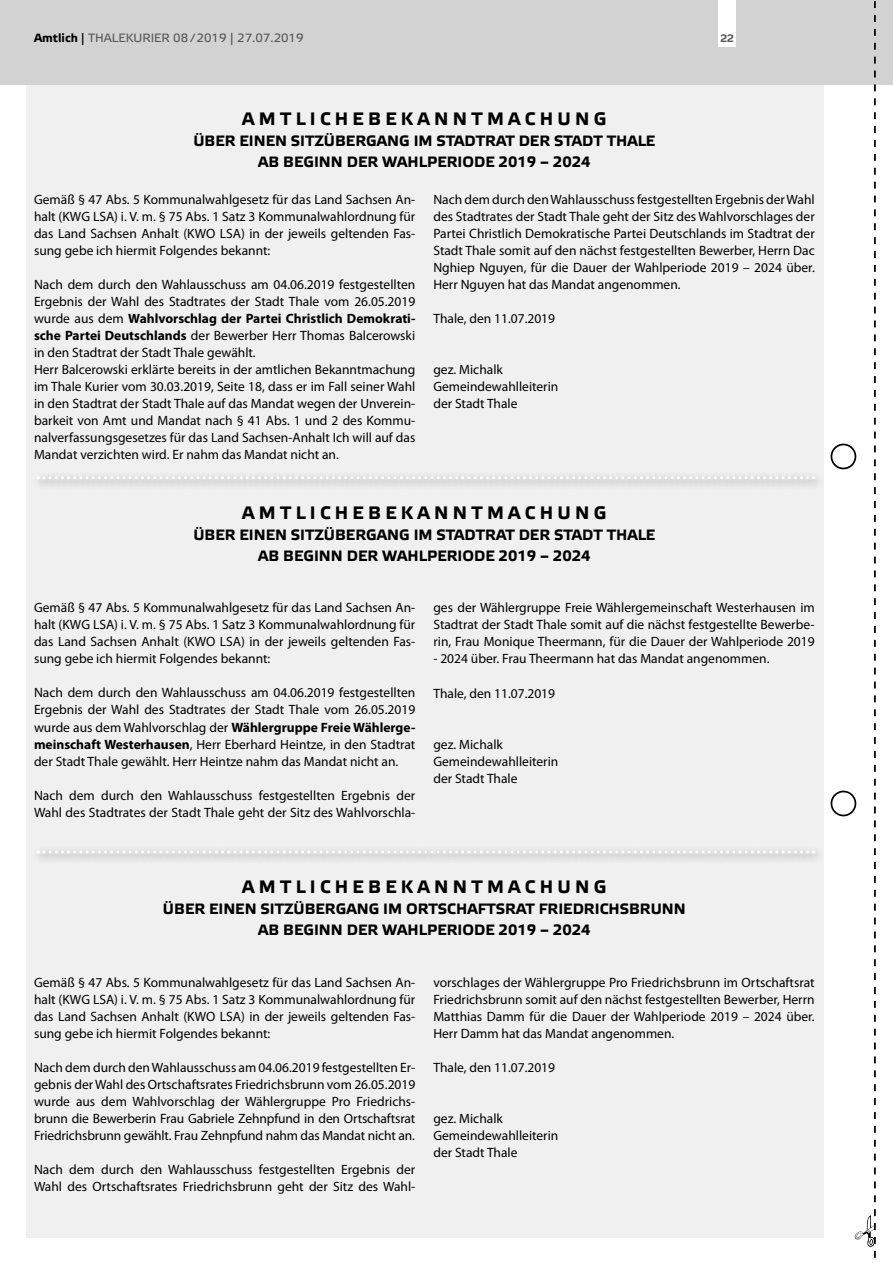
<style>
.page{position:relative;width:893px;height:1263px;background:#fff}
.page>*{position:absolute;margin:0;border:0;box-sizing:border-box;transform-origin:0 0}
.t1{font:700 18px "Elektra Text Pro";color:#000}
.t2{font:700 15px/21px "Elektra Text Pro";color:#000;text-align:center}
.t3{font:13.5px/17px "Myriad Pro";color:#000;text-align:justify}
.t4{font:12px "Elektra Text Pro";color:#575756}
.t5{font:900 10.5px "Diavlo";color:#575756}
.s1{font-weight:700;color:#000}
.s2{color:#000}
.s3{font-weight:700}
</style>
<div class="page">
<div style="left:27px;top:0;width:797px;height:1237px;background:#f0f0f0"></div>
<div style="left:0;top:0;width:893px;height:85px;background:#d2d2d2"></div>
<div style="left:719px;top:0;width:17px;height:47px;background:#fff"></div>
<svg style="left:855px;top:1px;width:21px;height:1257px"></svg>
<div style="left:831px;top:444px;width:25px;height:25px;border:2px solid #000;border-radius:50%"></div>
<div style="left:831px;top:791px;width:25px;height:25px;border:2px solid #000;border-radius:50%"></div>
<div style="left:32px;top:472px;width:793px;height:18px;background:#e5e5e5"></div>
<svg style="left:38px;top:476px;width:776px;height:3px"></svg>
<div style="left:32px;top:846px;width:793px;height:18px;background:#e5e5e5"></div>
<svg style="left:38px;top:850px;width:776px;height:3px"></svg>
<p class="t4" style="left:34px;top:32px;width:271px"><span class="s1">Amtlich</span> <span class="s2">|</span> THALEKURIER 08/2019 | 27.07.2019</p>
<p class="t5" style="left:720px;top:31px;width:15px">22</p>
<h1 class="t1" style="left:242px;top:108px;width:366px">A M T L I C H E B E K A N N T M A C H U N G</h1>
<p class="t2" style="left:193px;top:130px;width:463px">ÜBER EINEN SITZÜBERGANG IM STADTRAT DER STADT THALE<br>AB BEGINN DER WAHLPERIODE 2019 – 2024</p>
<p class="t3" style="left:34px;top:191px;width:383px">Gemäß § 47 Abs. 5 Kommunalwahlgesetz für das Land Sachsen An&shy;halt (KWG LSA) i. V. m. § 75 Abs. 1 Satz 3 Kommunalwahlordnung für das Land Sachsen Anhalt (KWO LSA) in der jeweils geltenden Fas&shy;sung gebe ich hiermit Folgendes bekannt:</p>
<p class="t3" style="left:34px;top:276px;width:383px;text-align:left">Nach dem durch den Wahlausschuss am 04.06.2019 festgestellten Ergebnis der Wahl des Stadtrates der Stadt Thale vom 26.05.2019 wurde aus dem <span class="s3">Wahlvorschlag der Partei Christlich Demokrati&shy;sche Partei Deutschlands</span> der Bewerber Herr Thomas Balcerowski in den Stadtrat der Stadt Thale gewählt.<br>Herr Balcerowski erklärte bereits in der amtlichen Bekanntmachung im Thale Kurier vom 30.03.2019, Seite 18, dass er im Fall seiner Wahl in den Stadtrat der Stadt Thale auf das Mandat wegen der Unverein&shy;barkeit von Amt und Mandat nach § 41 Abs. 1 und 2 des Kommu&shy;nalverfassungsgesetzes für das Land Sachsen-Anhalt Ich will auf das Mandat verzichten wird. Er nahm das Mandat nicht an.</p>
<p class="t3" style="left:433px;top:191px;width:383px">Nach dem durch den Wahlausschuss festgestellten Ergebnis der Wahl des Stadtrates der Stadt Thale geht der Sitz des Wahlvorschlages der Partei Christlich Demokratische Partei Deutschlands im Stadtrat der Stadt Thale somit auf den nächst festgestellten Bewerber, Herrn Dac Nghiep Nguyen, für die Dauer der Wahlperiode 2019 – 2024 über.<br>Herr Nguyen hat das Mandat angenommen.</p>
<p class="t3" style="left:433px;top:310px;width:123px">Thale, den 11.07.2019</p>
<p class="t3" style="left:433px;top:361px;width:127px;text-align:left">gez. Michalk<br>Gemeindewahlleiterin der Stadt Thale</p>
<h1 class="t1" style="left:242px;top:503px;width:366px">A M T L I C H E B E K A N N T M A C H U N G</h1>
<p class="t2" style="left:193px;top:525px;width:463px">ÜBER EINEN SITZÜBERGANG IM STADTRAT DER STADT THALE<br>AB BEGINN DER WAHLPERIODE 2019 – 2024</p>
<p class="t3" style="left:34px;top:599px;width:383px">Gemäß § 47 Abs. 5 Kommunalwahlgesetz für das Land Sachsen An&shy;halt (KWG LSA) i. V. m. § 75 Abs. 1 Satz 3 Kommunalwahlordnung für das Land Sachsen Anhalt (KWO LSA) in der jeweils geltenden Fas&shy;sung gebe ich hiermit Folgendes bekannt:</p>
<p class="t3" style="left:34px;top:684px;width:383px">Nach dem durch den Wahlausschuss am 04.06.2019 festgestellten Ergebnis der Wahl des Stadtrates der Stadt Thale vom 26.05.2019 wurde aus dem Wahlvorschlag der <span class="s3">Wählergruppe Freie Wählerge&shy;meinschaft Westerhausen</span>, Herr Eberhard Heintze, in den Stadtrat der Stadt Thale gewählt. Herr Heintze nahm das Mandat nicht an.</p>
<p class="t3" style="left:34px;top:786px;width:383px">Nach dem durch den Wahlausschuss festgestellten Ergebnis der<br>Wahl des Stadtrates der Stadt Thale geht der Sitz des Wahlvorschla-</p>
<p class="t3" style="left:433px;top:599px;width:383px">ges der Wählergruppe Freie Wählergemeinschaft Westerhausen im Stadtrat der Stadt Thale somit auf die nächst festgestellte Bewerbe&shy;rin, Frau Monique Theermann, für die Dauer der Wahlperiode 2019</p>
<p class="t3" style="left:433px;top:650px;width:338px">- 2024 über. Frau Theermann hat das Mandat angenommen.</p>
<p class="t3" style="left:433px;top:684px;width:123px">Thale, den 11.07.2019</p>
<p class="t3" style="left:433px;top:735px;width:127px;text-align:left">gez. Michalk<br>Gemeindewahlleiterin der Stadt Thale</p>
<h1 class="t1" style="left:242px;top:877px;width:366px">A M T L I C H E B E K A N N T M A C H U N G</h1>
<p class="t2" style="left:163px;top:899px;width:524px">ÜBER EINEN SITZÜBERGANG IM ORTSCHAFTSRAT FRIEDRICHSBRUNN<br>AB BEGINN DER WAHLPERIODE 2019 – 2024</p>
<p class="t3" style="left:34px;top:973px;width:383px">Gemäß § 47 Abs. 5 Kommunalwahlgesetz für das Land Sachsen An&shy;halt (KWG LSA) i. V. m. § 75 Abs. 1 Satz 3 Kommunalwahlordnung für das Land Sachsen Anhalt (KWO LSA) in der jeweils geltenden Fas&shy;sung gebe ich hiermit Folgendes bekannt:</p>
<p class="t3" style="left:34px;top:1058px;width:383px">Nach dem durch den Wahlausschuss am 04.06.2019 festgestellten Er&shy;gebnis der Wahl des Ortschaftsrates Friedrichsbrunn vom 26.05.2019 wurde aus dem Wahlvorschlag der Wählergruppe Pro Friedrichs&shy;brunn die Bewerberin Frau Gabriele Zehnpfund in den Ortschaftsrat Friedrichsbrunn gewählt. Frau Zehnpfund nahm das Mandat nicht an.</p>
<p class="t3" style="left:34px;top:1160px;width:383px">Nach dem durch den Wahlausschuss festgestellten Ergebnis der<br>Wahl des Ortschaftsrates Friedrichsbrunn geht der Sitz des Wahl-</p>
<p class="t3" style="left:433px;top:973px;width:383px">vorschlages der Wählergruppe Pro Friedrichsbrunn im Ortschaftsrat Friedrichsbrunn somit auf den nächst festgestellten Bewerber, Herrn Matthias Damm für die Dauer der Wahlperiode 2019 – 2024 über.<br>Herr Damm hat das Mandat angenommen.</p>
<p class="t3" style="left:433px;top:1058px;width:123px">Thale, den 11.07.2019</p>
<p class="t3" style="left:433px;top:1109px;width:127px;text-align:left">gez. Michalk<br>Gemeindewahlleiterin der Stadt Thale</p>
</div>
